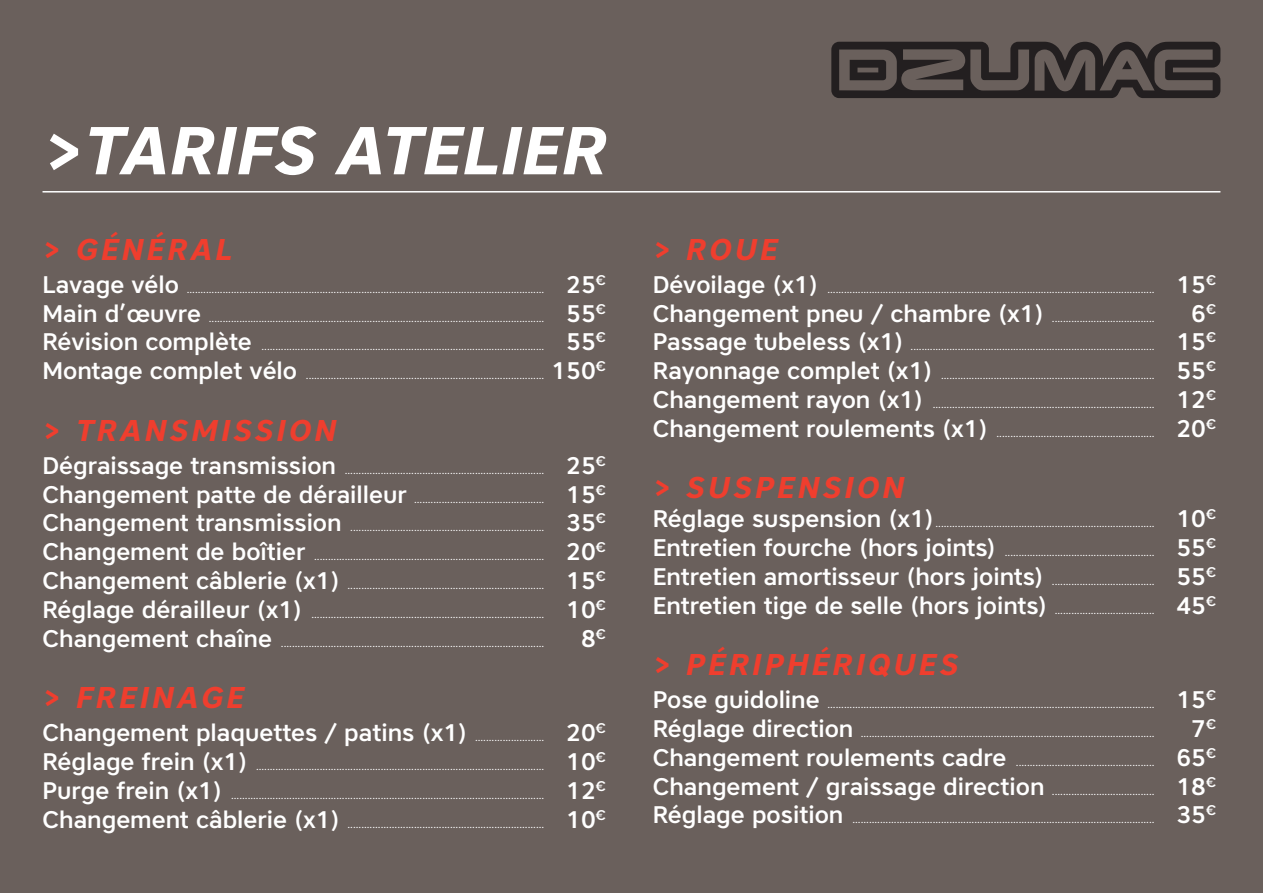
<style>
.page{position:relative;width:1263px;height:893px;background:#6a605c}
.page>*{position:absolute;margin:0;border:0;box-sizing:border-box;transform-origin:0 0}
.t1{font:italic 700 67.5px "Core Sans A65";color:#fff}
.t2{font:italic 700 30px "Core Sans A65";letter-spacing:.1em;color:#ef3e2e}
.t3{font:500 24px "Core Sans A55";color:#fff}
.t4{font:500 9px "Core Sans A55";color:#fff}
</style>
<div class="page">
<svg style="left:831px;top:42px;width:389px;height:56px"></svg>
<hr style="left:43px;top:191px;width:1177px;height:2px;background:#fff">
<p class="t1" style="left:43px;top:106px;width:566px">&gt;TARIFS ATELIER</p>
<p class="t2" style="left:43px;top:229px;width:191px">&gt; GÉNÉRAL</p>
<p class="t3" style="left:43px;top:269px;width:138px">Lavage vélo</p>
<p class="t4" style="left:187px;top:284px;width:359px">.................................................................................................................................</p>
<p class="t3" style="left:566px;top:269px;width:41px">25<sup>€</sup></p>
<p class="t2" style="left:653px;top:229px;width:127px">&gt; ROUE</p>
<p class="t3" style="left:653px;top:269px;width:167px">Dévoilage (x1)</p>
<p class="t4" style="left:827px;top:284px;width:329px">......................................................................................................................</p>
<p class="t3" style="left:1176px;top:269px;width:41px">15<sup>€</sup></p>
<p class="t3" style="left:43px;top:297px;width:160px">Main d’œuvre</p>
<p class="t4" style="left:209px;top:313px;width:337px">.........................................................................................................................</p>
<p class="t3" style="left:566px;top:297px;width:41px">55<sup>€</sup></p>
<p class="t3" style="left:653px;top:297px;width:392px">Changement pneu / chambre (x1)</p>
<p class="t4" style="left:1052px;top:313px;width:104px">.....................................</p>
<p class="t3" style="left:1191px;top:297px;width:26px">6<sup>€</sup></p>
<p class="t3" style="left:43px;top:326px;width:211px">Révision complète</p>
<p class="t4" style="left:262px;top:341px;width:284px">......................................................................................................</p>
<p class="t3" style="left:566px;top:326px;width:41px">55<sup>€</sup></p>
<p class="t3" style="left:653px;top:326px;width:252px">Passage tubeless (x1)</p>
<p class="t4" style="left:910px;top:341px;width:245px">........................................................................................</p>
<p class="t3" style="left:1176px;top:326px;width:41px">15<sup>€</sup></p>
<p class="t3" style="left:43px;top:355px;width:256px">Montage complet vélo</p>
<p class="t4" style="left:306px;top:370px;width:240px">......................................................................................</p>
<p class="t3" style="left:551px;top:355px;width:56px">150<sup>€</sup></p>
<p class="t3" style="left:653px;top:355px;width:281px">Rayonnage complet (x1)</p>
<p class="t4" style="left:941px;top:370px;width:215px">.............................................................................</p>
<p class="t3" style="left:1176px;top:355px;width:41px">55<sup>€</sup></p>
<p class="t3" style="left:653px;top:384px;width:272px">Changement rayon (x1)</p>
<p class="t4" style="left:933px;top:399px;width:223px">................................................................................</p>
<p class="t3" style="left:1176px;top:384px;width:41px">12<sup>€</sup></p>
<p class="t2" style="left:43px;top:410px;width:295px">&gt; TRANSMISSION</p>
<p class="t3" style="left:43px;top:450px;width:295px">Dégraissage transmission</p>
<p class="t4" style="left:345px;top:465px;width:201px">........................................................................</p>
<p class="t3" style="left:43px;top:478px;width:366px">Changement patte de dérailleur</p>
<p class="t4" style="left:414px;top:494px;width:132px">...............................................</p>
<p class="t3" style="left:43px;top:507px;width:301px">Changement transmission</p>
<p class="t4" style="left:350px;top:522px;width:196px">......................................................................</p>
<p class="t3" style="left:43px;top:536px;width:264px">Changement de boîtier</p>
<p class="t4" style="left:314px;top:551px;width:232px">...................................................................................</p>
<p class="t3" style="left:43px;top:565px;width:299px">Changement câblerie (x1)</p>
<p class="t4" style="left:347px;top:580px;width:198px">.......................................................................</p>
<p class="t3" style="left:43px;top:594px;width:261px">Réglage dérailleur (x1)</p>
<p class="t4" style="left:311px;top:609px;width:234px">....................................................................................</p>
<p class="t3" style="left:566px;top:450px;width:41px">25<sup>€</sup></p>
<p class="t3" style="left:566px;top:478px;width:41px">15<sup>€</sup></p>
<p class="t3" style="left:566px;top:507px;width:41px">35<sup>€</sup></p>
<p class="t3" style="left:566px;top:536px;width:41px">20<sup>€</sup></p>
<p class="t3" style="left:566px;top:565px;width:41px">15<sup>€</sup></p>
<p class="t3" style="left:566px;top:594px;width:41px">10<sup>€</sup></p>
<p class="t3" style="left:653px;top:413px;width:336px">Changement roulements (x1)</p>
<p class="t4" style="left:996px;top:428px;width:160px">.........................................................</p>
<p class="t2" style="left:653px;top:468px;width:253px">&gt; SUSPENSION</p>
<p class="t3" style="left:653px;top:503px;width:283px">Réglage suspension (x1)</p>
<p class="t4" style="left:935px;top:518px;width:220px">...............................................................................</p>
<p class="t3" style="left:653px;top:532px;width:345px">Entretien fourche (hors joints)</p>
<p class="t4" style="left:1005px;top:547px;width:151px">......................................................</p>
<p class="t3" style="left:653px;top:561px;width:392px">Entretien amortisseur (hors joints)</p>
<p class="t4" style="left:1052px;top:576px;width:104px">.....................................</p>
<p class="t3" style="left:653px;top:589px;width:396px">Entretien tige de selle (hors joints)</p>
<p class="t4" style="left:1055px;top:604px;width:101px">....................................</p>
<p class="t3" style="left:1176px;top:413px;width:41px">20<sup>€</sup></p>
<p class="t3" style="left:1176px;top:503px;width:41px">10<sup>€</sup></p>
<p class="t3" style="left:1176px;top:532px;width:41px">55<sup>€</sup></p>
<p class="t3" style="left:1176px;top:561px;width:41px">55<sup>€</sup></p>
<p class="t3" style="left:1176px;top:589px;width:41px">45<sup>€</sup></p>
<p class="t3" style="left:43px;top:622px;width:231px">Changement chaîne</p>
<p class="t4" style="left:281px;top:638px;width:265px">...............................................................................................</p>
<p class="t2" style="left:43px;top:678px;width:203px">&gt; FREINAGE</p>
<p class="t3" style="left:43px;top:717px;width:426px">Changement plaquettes / patins (x1)</p>
<p class="t4" style="left:475px;top:732px;width:71px">.........................</p>
<p class="t3" style="left:43px;top:746px;width:206px">Réglage frein (x1)</p>
<p class="t4" style="left:256px;top:761px;width:290px">........................................................................................................</p>
<p class="t3" style="left:43px;top:775px;width:181px">Purge frein (x1)</p>
<p class="t4" style="left:231px;top:790px;width:315px">.................................................................................................................</p>
<p class="t3" style="left:43px;top:803px;width:299px">Changement câblerie (x1)</p>
<p class="t4" style="left:347px;top:819px;width:198px">.......................................................................</p>
<p class="t3" style="left:581px;top:622px;width:26px">8<sup>€</sup></p>
<p class="t3" style="left:566px;top:717px;width:41px">20<sup>€</sup></p>
<p class="t3" style="left:566px;top:746px;width:41px">10<sup>€</sup></p>
<p class="t3" style="left:566px;top:775px;width:41px">12<sup>€</sup></p>
<p class="t3" style="left:566px;top:803px;width:41px">10<sup>€</sup></p>
<p class="t2" style="left:653px;top:645px;width:307px">&gt; PÉRIPHÉRIQUES</p>
<p class="t3" style="left:653px;top:684px;width:168px">Pose guidoline</p>
<p class="t4" style="left:827px;top:699px;width:329px">......................................................................................................................</p>
<p class="t3" style="left:653px;top:713px;width:202px">Réglage direction</p>
<p class="t4" style="left:861px;top:728px;width:295px">..........................................................................................................</p>
<p class="t3" style="left:653px;top:742px;width:355px">Changement roulements cadre</p>
<p class="t4" style="left:1016px;top:757px;width:140px">..................................................</p>
<p class="t3" style="left:653px;top:770px;width:393px">Changement / graissage direction</p>
<p class="t4" style="left:1052px;top:785px;width:104px">.....................................</p>
<p class="t3" style="left:653px;top:799px;width:192px">Réglage position</p>
<p class="t4" style="left:852px;top:814px;width:304px">.............................................................................................................</p>
<p class="t3" style="left:1176px;top:684px;width:41px">15<sup>€</sup></p>
<p class="t3" style="left:1191px;top:713px;width:26px">7<sup>€</sup></p>
<p class="t3" style="left:1176px;top:742px;width:41px">65<sup>€</sup></p>
<p class="t3" style="left:1176px;top:770px;width:41px">18<sup>€</sup></p>
<p class="t3" style="left:1176px;top:799px;width:41px">35<sup>€</sup></p>
</div>
